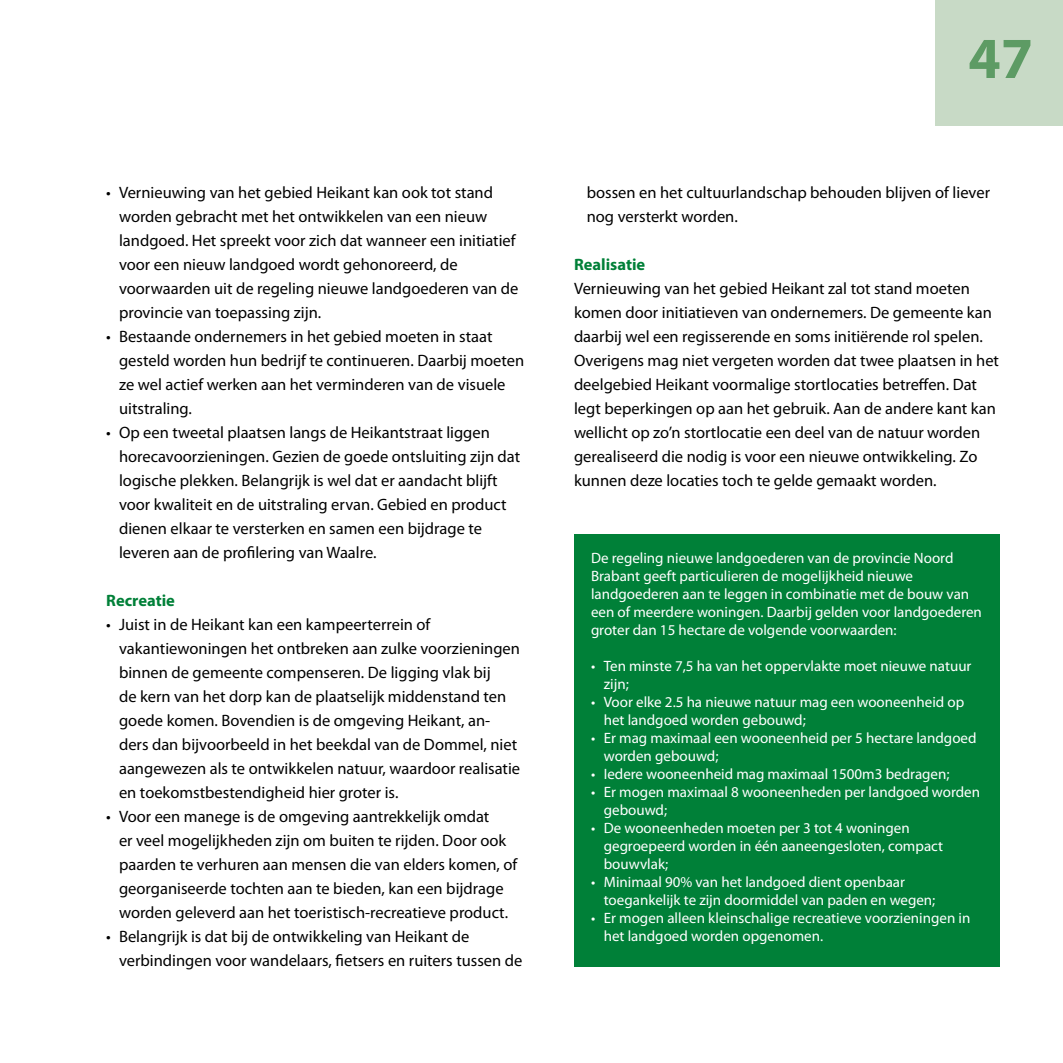
<style>
.page{position:relative;width:1063px;height:1063px;background:#fff}
.page>*{position:absolute;margin:0;border:0;box-sizing:border-box;transform-origin:0 0}
.t1{font:700 58.5px "Myriad Pro";color:#5d9b64}
.t2{font:16.5px/24px "Myriad Pro";color:#000}
.t3{font:700 16.5px "Myriad Pro";color:#008038}
.t4{font:15px/18px "Myriad Pro";color:#fff}
</style>
<div class="page">
<div style="left:935px;top:0;width:128px;height:126px;background:#c8dac6"></div>
<div style="left:574px;top:534px;width:425px;height:432px;background:#008038"></div>
<p class="t2" style="left:119px;top:180px;width:401px;text-indent:-13px">• Vernieuwing van het gebied Heikant kan ook tot stand worden gebracht met het ontwikkelen van een nieuw landgoed. Het spreekt voor zich dat wanneer een initiatief voor een nieuw landgoed wordt gehonoreerd, de voorwaarden uit de regeling nieuwe landgoederen van de provincie van toepassing zijn.</p>
<p class="t2" style="left:119px;top:324px;width:407px;text-indent:-13px">• Bestaande ondernemers in het gebied moeten in staat gesteld worden hun bedrijf te continueren. Daarbij moeten ze wel actief werken aan het verminderen van de visuele uitstraling.</p>
<p class="t2" style="left:119px;top:420px;width:403px;text-indent:-13px">• Op een tweetal plaatsen langs de Heikantstraat liggen horecavoorzieningen. Gezien de goede ontsluiting zijn dat logische plekken. Belangrijk is wel dat er aandacht blijft voor kwaliteit en de uitstraling ervan. Gebied en product dienen elkaar te versterken en samen een bijdrage te leveren aan de profilering van Waalre.</p>
<p class="t3" style="left:106px;top:590px;width:70px">Recreatie</p>
<p class="t2" style="left:119px;top:612px;width:403px;text-indent:-13px">• Juist in de Heikant kan een kampeerterrein of vakantiewoningen het ontbreken aan zulke voorzieningen binnen de gemeente compenseren. De ligging vlak bij<br>de kern van het dorp kan de plaatselijk middenstand ten goede komen. Bovendien is de omgeving Heikant, an&shy;ders dan bijvoorbeeld in het beekdal van de Dommel, niet aangewezen als te ontwikkelen natuur, waardoor realisatie en toekomstbestendigheid hier groter is.</p>
<p class="t2" style="left:119px;top:804px;width:400px;text-indent:-13px">• Voor een manege is de omgeving aantrekkelijk omdat<br>er veel mogelijkheden zijn om buiten te rijden. Door ook paarden te verhuren aan mensen die van elders komen, of georganiseerde tochten aan te bieden, kan een bijdrage worden geleverd aan het toeristisch-recreatieve product.</p>
<p class="t2" style="left:119px;top:924px;width:405px;text-indent:-13px">• Belangrijk is dat bij de ontwikkeling van Heikant de verbindingen voor wandelaars, fietsers en ruiters tussen de</p>
<h1 class="t1" style="left:968px;top:20px;width:66px">47</h1>
<p class="t2" style="left:587px;top:180px;width:405px">bossen en het cultuurlandschap behouden blijven of liever nog versterkt worden.</p>
<p class="t3" style="left:574px;top:254px;width:73px">Realisatie</p>
<p class="t2" style="left:574px;top:276px;width:427px">Vernieuwing van het gebied Heikant zal tot stand moeten komen door initiatieven van ondernemers. De gemeente kan daarbij wel een regisserende en soms initiërende rol spelen.<br>Overigens mag niet vergeten worden dat twee plaatsen in het deelgebied Heikant voormalige stortlocaties betreffen. Dat legt beperkingen op aan het gebruik. Aan de andere kant kan wellicht op zo’n stortlocatie een deel van de natuur worden gerealiseerd die nodig is voor een nieuwe ontwikkeling. Zo kunnen deze locaties toch te gelde gemaakt worden.</p>
<p class="t4" style="left:591px;top:549px;width:392px">De regeling nieuwe landgoederen van de provincie Noord Brabant geeft particulieren de mogelijkheid nieuwe landgoederen aan te leggen in combinatie met de bouw van een of meerdere woningen. Daarbij gelden voor landgoederen groter dan 15 hectare de volgende voorwaarden:</p>
<p class="t4" style="left:604px;top:657px;width:369px;text-indent:-13px">• Ten minste 7,5 ha van het oppervlakte moet nieuwe natuur zijn;</p>
<p class="t4" style="left:604px;top:693px;width:362px;text-indent:-13px">• Voor elke 2.5 ha nieuwe natuur mag een wooneenheid op het landgoed worden gebouwd;</p>
<p class="t4" style="left:604px;top:729px;width:374px;text-indent:-13px">• Er mag maximaal een wooneenheid per 5 hectare landgoed worden gebouwd;</p>
<p class="t4" style="left:591px;top:765px;width:360px">• Iedere wooneenheid mag maximaal 1500m3 bedragen;</p>
<p class="t4" style="left:604px;top:783px;width:378px;text-indent:-13px">• Er mogen maximaal 8 wooneenheden per landgoed worden gebouwd;</p>
<p class="t4" style="left:604px;top:819px;width:341px;text-indent:-13px">• De wooneenheden moeten per 3 tot 4 woningen gegroepeerd worden in één aaneengesloten, compact bouwvlak;</p>
<p class="t4" style="left:604px;top:873px;width:333px;text-indent:-13px">• Minimaal 90% van het landgoed dient openbaar toegankelijk te zijn doormiddel van paden en wegen;</p>
<p class="t4" style="left:604px;top:909px;width:368px;text-indent:-13px">• Er mogen alleen kleinschalige recreatieve voorzieningen in het landgoed worden opgenomen.</p>
</div>
